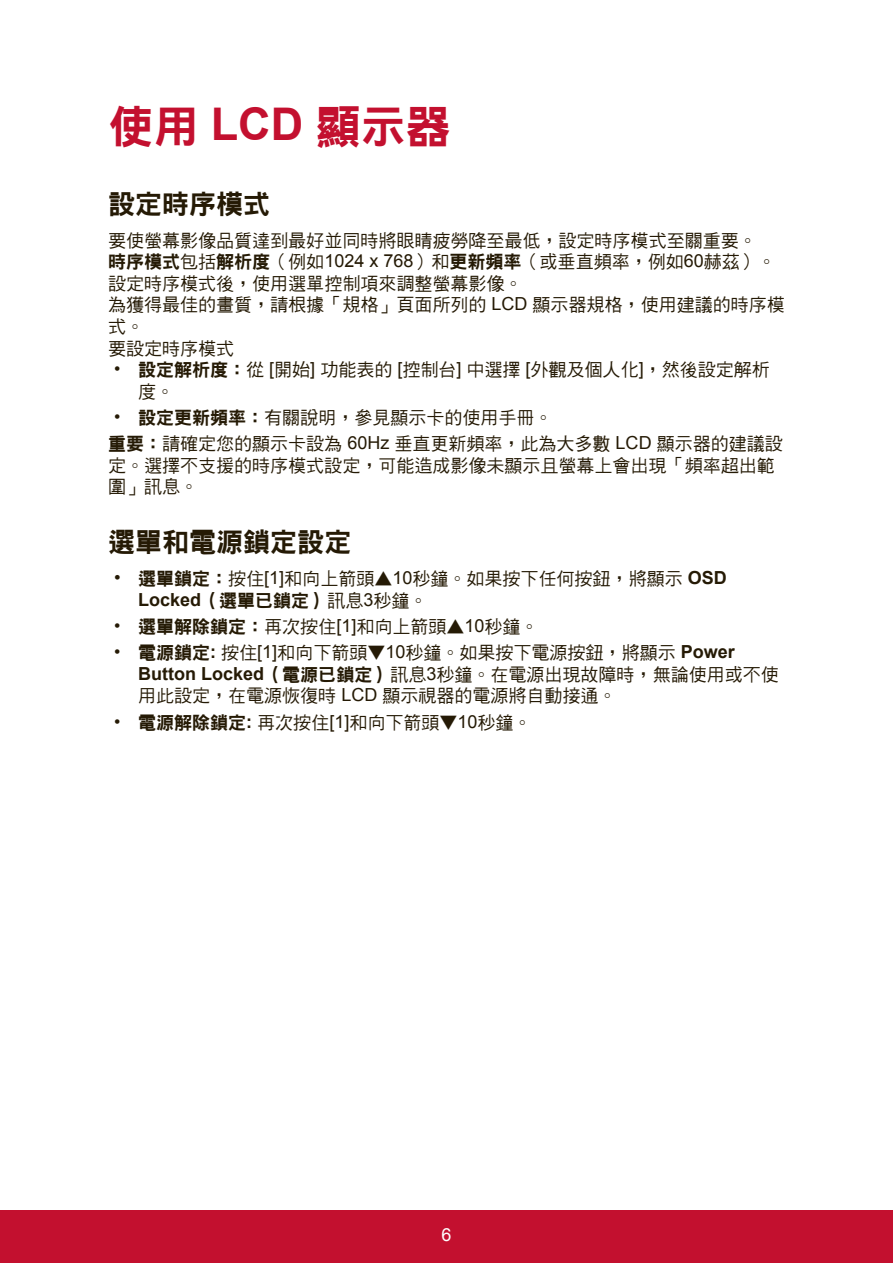
<style>
.page{position:relative;width:893px;height:1263px;background:#fff}
.page>*{position:absolute;margin:0;border:0;box-sizing:border-box;transform-origin:0 0}
.t1{font:45px "DFN Hei W9 WIN BF";color:#c3102f}
.t2{font:27px "DFN Hei W9 WIN BF";color:#251a05}
.t3{font:18px/21.6px "DF Hei Md HK BF";color:#251a05}
.t4{font:18px "DFN Hei W9 WIN BF";color:#251a05}
.t5{font:18px "Arial";color:#fff}
.s1{font-family:"Arial";font-weight:700}
.s2{font-family:"DFN Hei W9 WIN BF"}
.s3{font-family:"Arial"}
.s4{font-family:"Arial";font-size:18.75px}
.s5{font-family:"DF Hei Md HK BF"}
</style>
<div class="page">
<div style="left:0;top:1210px;width:892px;height:53px;background:#c3102f"></div>
<h1 class="t1" style="left:108px;top:104px;width:344px">使用 <span class="s1">LCD</span> 顯示器</h1>
<h2 class="t2" style="left:108px;top:190px;width:163px">設定時序模式</h2>
<p class="t3" style="left:108px;top:229px;width:678px">要使螢幕影像品質達到最好並同時將眼睛疲勞降至最低，設定時序模式至關重要。<br><span class="s2">時序模式</span>包括<span class="s2">解析度</span>（例如<span class="s3">1024 x 768</span>）和<span class="s2">更新頻率</span>（或垂直頻率，例如<span class="s3">60</span>赫茲）。設定時序模式後，使用選單控制項來調整螢幕影像。<br>為獲得最佳的畫質，請根據「規格」頁面所列的 <span class="s3">LCD</span> 顯示器規格，使用建議的時序模式。<br>要設定時序模式</p>
<p class="t3" style="left:138px;top:359px;width:633px;text-indent:-24px"><span class="s3">•</span> <span class="s2">設定解析度：</span>從 <span class="s3">[</span>開始<span class="s3">]</span> 功能表的 <span class="s3">[</span>控制台<span class="s3">]</span> 中選擇 <span class="s3">[</span>外觀及個人化<span class="s3">]</span>，然後設定解析度。</p>
<p class="t3" style="left:108px;top:404px;width:676px;line-height:26.1px;text-indent:6px"><span class="s3">•</span> <span class="s2">設定更新頻率：</span>有關說明，參見顯示卡的使用手冊。<br><span class="s2">重要：</span>請確定您的顯示卡設為 <span class="s3">60Hz</span> 垂直更新頻率，此為大多數 <span class="s3">LCD</span> 顯示器的建議設</p>
<p class="t3" style="left:108px;top:454px;width:667px">定。選擇不支援的時序模式設定，可能造成影像未顯示且螢幕上會出現「頻率超出範圍」訊息。</p>
<h2 class="t2" style="left:108px;top:528px;width:244px">選單和電源鎖定設定</h2>
<p class="t3" style="left:114px;top:568px;width:614px"><span class="s4">•</span> <span class="s2">選單鎖定：</span>按住<span class="s3">[1]</span>和向上箭頭▲<span class="s3">10</span>秒鐘。如果按下任何按鈕，將顯示 <span class="s1">OSD</span></p>
<p class="t4" style="left:138px;top:591px;width:291px"><span class="s1">Locked</span>（選單已鎖定）<span class="s5">訊息</span><span class="s3">3</span><span class="s5">秒鐘。</span></p>
<p class="t3" style="left:114px;top:616px;width:426px"><span class="s3">•</span> <span class="s2">選單解除鎖定：</span>再次按住<span class="s3">[1]</span>和向上箭頭▲<span class="s3">10</span>秒鐘。</p>
<p class="t3" style="left:138px;top:642px;width:642px;text-indent:-24px"><span class="s3">•</span> <span class="s2">電源鎖定</span><span class="s1">:</span> 按住<span class="s3">[1]</span>和向下箭頭▼<span class="s3">10</span>秒鐘。如果按下電源按鈕，將顯示 <span class="s1">Power<br>Button Locked</span><span class="s2">（電源已鎖定）</span>訊息<span class="s3">3</span>秒鐘。在電源出現故障時，無論使用或不使用此設定，在電源恢復時 <span class="s3">LCD</span> 顯示視器的電源將自動接通。</p>
<p class="t3" style="left:114px;top:711px;width:419px"><span class="s3">•</span> <span class="s2">電源解除鎖定</span><span class="s1">:</span> 再次按住<span class="s3">[1]</span>和向下箭頭▼<span class="s3">10</span>秒鐘。</p>
<p class="t5" style="left:441px;top:1223px;width:12px">6</p>
</div>
